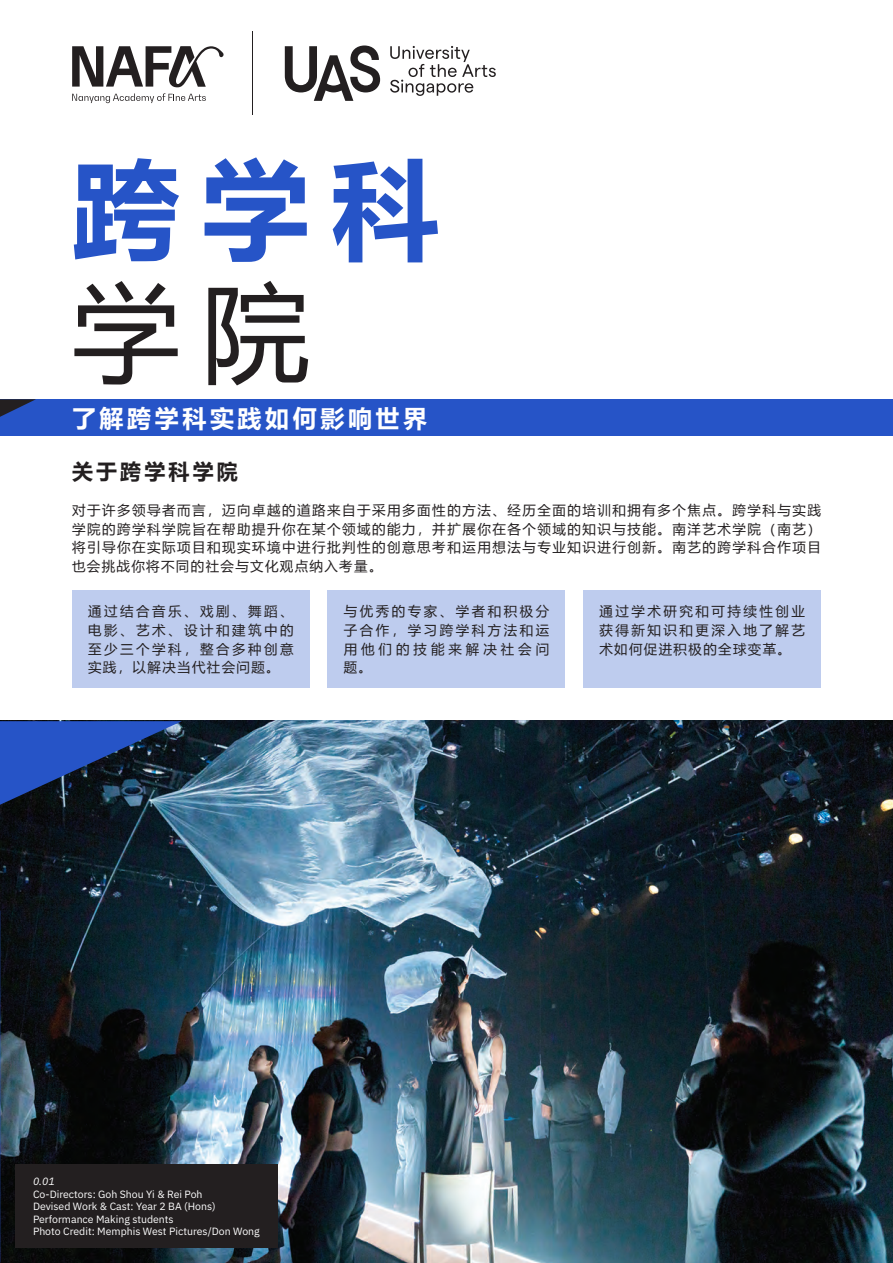
<style>
.page{position:relative;width:893px;height:1263px;background:#fff}
.page>*{position:absolute;margin:0;border:0;box-sizing:border-box;transform-origin:0 0}
.t1{font:700 108px "Microsoft Ya Hei";color:#2654c7}
.t2{font:108px "Microsoft Ya Hei UI";color:#231f20}
.t3{font:700 24px "Microsoft Ya Hei UI";letter-spacing:.15em;color:#fff}
.Body_Text_-_8pt__11pt{font:700 21px "Microsoft Ya Hei UI";letter-spacing:.15em;color:#231f20}
.Body_Text_-_8pt__11pt-2{font:13.5px/18.8px "Microsoft Ya Hei UI";letter-spacing:.185em;color:#231f20;text-align:justify}
.t4{font:10.5px/12.6px "IBM Plex Sans";color:#fff}
.t5{font:italic 10.5px "IBM Plex Sans";color:#fff}
</style>
<div class="page">
<img style="left:0;top:721px;width:893px;height:542px">
<svg style="left:0;top:721px;width:182px;height:84px"></svg>
<svg style="left:72px;top:93px;width:134px;height:10px"></svg>
<svg style="left:72px;top:46px;width:152px;height:41px"></svg>
<svg style="left:285px;top:46px;width:95px;height:55px"></svg>
<svg style="left:390px;top:46px;width:106px;height:50px"></svg>
<hr style="left:252px;top:31px;width:1px;height:84px;background:#231f20">
<div style="left:15px;top:1164px;width:263px;height:84px;background:#231f20"></div>
<div style="left:0;top:399px;width:893px;height:36px;background:#2654c7"></div>
<svg style="left:0;top:399px;width:36px;height:18px"></svg>
<div style="left:72px;top:590px;width:238px;height:98px;background:#beccee"></div>
<div style="left:328px;top:590px;width:237px;height:98px;background:#beccee"></div>
<div style="left:583px;top:590px;width:238px;height:98px;background:#beccee"></div>
<p class="t1" style="left:72px;top:134px;width:369px">跨学科</p>
<p class="t2" style="left:72px;top:259px;width:239px">学院</p>
<p class="t3" style="left:72px;top:402px;width:357px">了解跨学科实践如何影响世界</p>
<p class="Body_Text_-_8pt__11pt" style="left:72px;top:457px;width:167px">关于跨学科学院</p>
<p class="Body_Text_-_8pt__11pt-2" style="left:72px;top:500px;width:751px">对于许多领导者而言，迈向卓越的道路来自于采用多面性的方法、经历全面的培训和拥有多个焦点。跨学科与实践学院的跨学科学院旨在帮助提升你在某个领域的能力，并扩展你在各个领域的知识与技能。南洋艺术学院（南艺）将引导你在实际项目和现实环境中进行批判性的创意思考和运用想法与专业知识进行创新。南艺的跨学科合作项目也会挑战你将不同的社会与文化观点纳入考量。</p>
<p class="Body_Text_-_8pt__11pt-2" style="left:88px;top:601px;width:207px">通过结合音乐、戏剧、舞蹈、电影、艺术、设计和建筑中的至少三个学科，整合多种创意实践，以解决当代社会问题。</p>
<p class="Body_Text_-_8pt__11pt-2" style="left:344px;top:601px;width:207px">与优秀的专家、学者和积极分子合作，学习跨学科方法和运用他们的技能来解决社会问题。</p>
<p class="Body_Text_-_8pt__11pt-2" style="left:599px;top:601px;width:207px">通过学术研究和可持续性创业获得新知识和更深入地了解艺术如何促进积极的全球变革。</p>
<p class="t5" style="left:33px;top:1173px;width:23px">0.01</p>
<p class="t4" style="left:33px;top:1187px;width:171px">Co-Directors: Goh Shou Yi &amp; Rei Poh</p>
<p class="t4" style="left:33px;top:1199px;width:184px">Devised Work &amp; Cast: Year 2 BA (Hons)<br>Performance Making students</p>
<p class="t4" style="left:33px;top:1224px;width:228px">Photo Credit: Memphis West Pictures/Don Wong</p>
</div>
